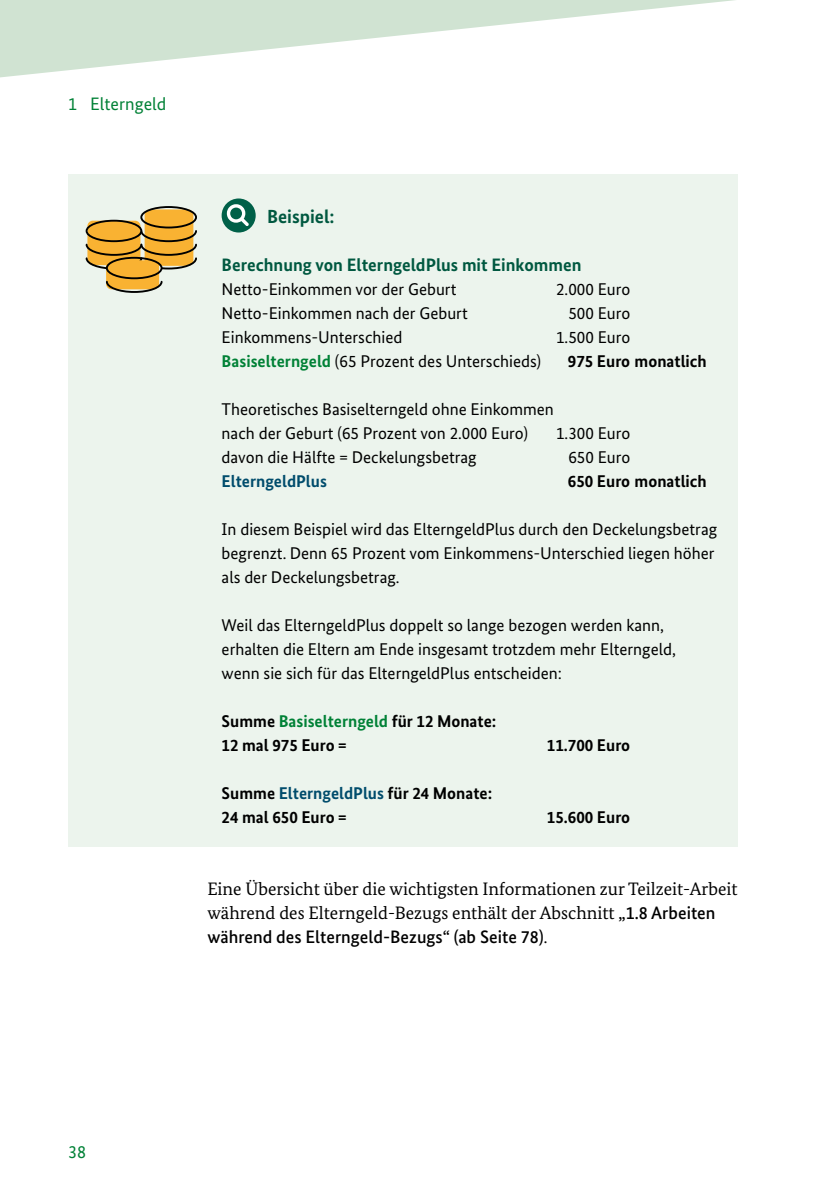
<style>
.page{position:relative;width:840px;height:1191px;background:#fff}
.page>*{position:absolute;margin:0;border:0;box-sizing:border-box;transform-origin:0 0}
.C-B-box_B-04-HL4_Example_9_5{font:700 19px "Bundes Sans";color:#005840}
.D-Body_D-01_1-P-Fließtext{font:18px/24px "Bundes Serif";color:#000}
.C-B-box_B-04-HL4_Example_9_5-2{font:700 18px "Bundes Sans";color:#005840}
.t1{font:18px "Bundes Sans";color:#008136}
.C-B-box_B-05-P-Body_Example{font:17px/24px "Bundes Sans";color:#000}
.C-B-box_B-05-P-Body_Example_Rechn{font:17px/24px "Bundes Sans";color:#000}
.C-B-box_B-05-P-Body_Example_Rechn-2{font:700 17px "Bundes Sans";color:#000}
.C-B-box_B-05-P-Body_Example-2{font:700 17px "Bundes Sans";color:#000}
.C-B-box_B-05-P-Body_Example_Rechn-3{font:700 17px "Bundes Sans";color:#004c6c}
.s1{font-weight:700;color:#008136}
.s2{color:#008136}
.s3{color:#004c6c}
.s4{font-family:"Bundes Sans";font-weight:500}
</style>
<div class="page">
<svg style="left:0;top:0;width:735px;height:77px;fill:#d0e3d2"></svg>
<div style="left:68px;top:174px;width:669px;height:672px;background:#ecf4ed"></div>
<div style="left:221px;top:198px;width:34px;height:34px;background:#006048;border-radius:50%"></div>
<svg style="left:227px;top:204px;width:21px;height:22px"></svg>
<div style="left:144px;top:209px;width:49px;height:57px;background:#f9b232;border-radius:5px"></div>
<div style="left:140px;top:206px;width:57px;height:22px;border:2px solid #000;border-radius:50%"></div>
<svg style="left:87px;top:221px;width:53px;height:44px"></svg>
<div style="left:86px;top:220px;width:56px;height:22px;border:2px solid #000;border-radius:50%"></div>
<svg style="left:86px;top:229px;width:111px;height:41px"></svg>
<div style="left:106px;top:260px;width:53px;height:29px;background:#f9b232;border-radius:5px"></div>
<div style="left:106px;top:257px;width:56px;height:22px;border:2px solid #000;border-radius:50%"></div>
<svg style="left:106px;top:280px;width:57px;height:13px"></svg>
<p class="t1" style="left:68px;top:93px;width:100px">1 Elterngeld</p>
<h4 class="C-B-box_B-04-HL4_Example_9_5" style="left:267px;top:204px;width:69px">Beispiel:</h4>
<h4 class="C-B-box_B-04-HL4_Example_9_5-2" style="left:221px;top:253px;width:361px">Berechnung von ElterngeldPlus mit Einkommen</h4>
<p class="C-B-box_B-05-P-Body_Example_Rechn" style="left:221px;top:276px;width:236px">Netto-Einkommen vor der Geburt</p>
<p class="C-B-box_B-05-P-Body_Example_Rechn" style="left:556px;top:276px;width:76px">2.000 Euro</p>
<p class="C-B-box_B-05-P-Body_Example_Rechn" style="left:221px;top:300px;width:247px">Netto-Einkommen nach der Geburt</p>
<p class="C-B-box_B-05-P-Body_Example_Rechn" style="left:568px;top:300px;width:63px">500 Euro</p>
<p class="C-B-box_B-05-P-Body_Example_Rechn" style="left:221px;top:324px;width:182px">Einkommens-Unterschied</p>
<p class="C-B-box_B-05-P-Body_Example_Rechn" style="left:556px;top:324px;width:76px">1.500 Euro</p>
<p class="C-B-box_B-05-P-Body_Example_Rechn" style="left:221px;top:348px;width:321px"><span class="s1">Basiselterngeld</span> (65 Prozent des Unterschieds)</p>
<p class="C-B-box_B-05-P-Body_Example_Rechn-2" style="left:567px;top:350px;width:140px">975 Euro monatlich</p>
<p class="C-B-box_B-05-P-Body_Example_Rechn" style="left:221px;top:396px;width:333px">Theoretisches Basiselterngeld ohne Einkommen nach der Geburt (65 Prozent von 2.000 Euro)</p>
<p class="C-B-box_B-05-P-Body_Example_Rechn" style="left:556px;top:420px;width:76px">1.300 Euro</p>
<p class="C-B-box_B-05-P-Body_Example_Rechn" style="left:221px;top:444px;width:256px">davon die Hälfte = Deckelungsbetrag</p>
<p class="C-B-box_B-05-P-Body_Example_Rechn" style="left:568px;top:444px;width:63px">650 Euro</p>
<p class="C-B-box_B-05-P-Body_Example_Rechn-3" style="left:221px;top:470px;width:107px">ElterngeldPlus</p>
<p class="C-B-box_B-05-P-Body_Example_Rechn-2" style="left:567px;top:470px;width:140px">650 Euro monatlich</p>
<p class="C-B-box_B-05-P-Body_Example" style="left:221px;top:516px;width:497px">In diesem Beispiel wird das ElterngeldPlus durch den Deckelungsbetrag begrenzt. Denn 65 Prozent vom Einkommens-Unterschied liegen höher als der Deckelungsbetrag.</p>
<p class="C-B-box_B-05-P-Body_Example" style="left:221px;top:612px;width:455px">Weil das ElterngeldPlus doppelt so lange bezogen werden kann, erhalten die Eltern am Ende insgesamt trotzdem mehr Elterngeld, wenn sie sich für das ElterngeldPlus entscheiden:</p>
<p class="C-B-box_B-05-P-Body_Example_Rechn-2" style="left:221px;top:710px;width:276px">Summe <span class="s2">Basiselterngeld</span> für 12 Monate:</p>
<p class="C-B-box_B-05-P-Body_Example_Rechn-2" style="left:221px;top:734px;width:126px">12 mal 975 Euro =</p>
<p class="C-B-box_B-05-P-Body_Example_Rechn-2" style="left:546px;top:734px;width:85px">11.700 Euro</p>
<p class="C-B-box_B-05-P-Body_Example-2" style="left:221px;top:782px;width:272px">Summe <span class="s3">ElterngeldPlus</span> für 24 Monate:</p>
<p class="C-B-box_B-05-P-Body_Example_Rechn-2" style="left:221px;top:806px;width:126px">24 mal 650 Euro =</p>
<p class="C-B-box_B-05-P-Body_Example_Rechn-2" style="left:546px;top:806px;width:85px">15.600 Euro</p>
<p class="D-Body_D-01_1-P-Fließtext" style="left:207px;top:876px;width:531px">Eine Übersicht über die wichtigsten Informationen zur Teilzeit-Arbeit während des Elterngeld-Bezugs enthält der Abschnitt <span class="s4">„1.8 Arbeiten während des Elterngeld-Bezugs“ (ab Seite 78)</span>.</p>
<p class="t1" style="left:68px;top:1141px;width:19px">38</p>
</div>
